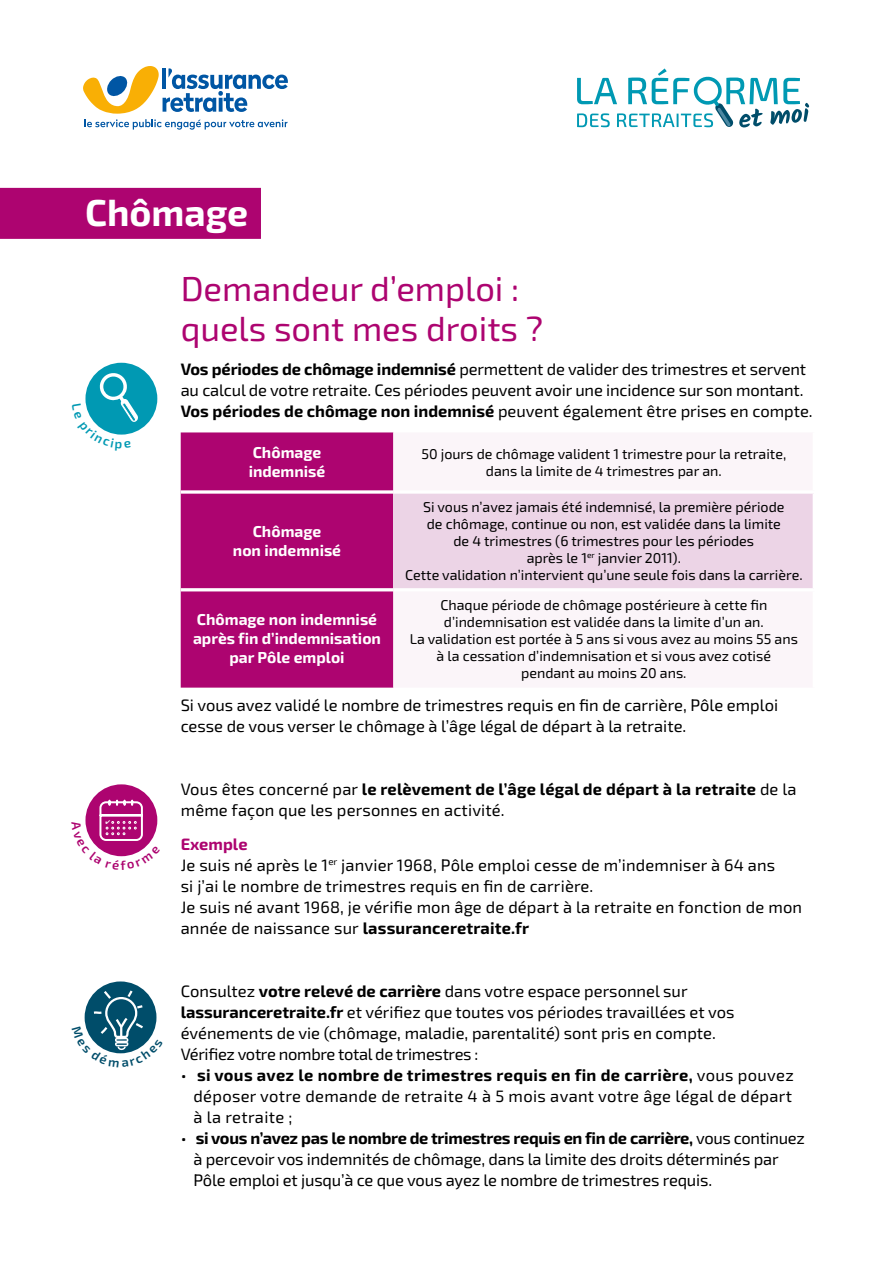
<style>
.page{position:relative;width:893px;height:1263px;background:#fff}
.page>*{position:absolute;margin:0;border:0;box-sizing:border-box;transform-origin:0 0}
.t1{font:700 37.5px "Exo 2";color:#fff}
.t2{font:34.5px/40.5px "Exo 2";color:#ad0470}
.t3{font:16.5px/21px "Exo 2";color:#000}
.t4{font:700 15.75px/18.9px "Exo 2";color:#fff;text-align:center}
.t5{font:14.25px/17.1px "Exo 2";color:#000;text-align:center}
.s1{font-weight:700}
.s2{font-weight:700;color:#ad0470}
</style>
<div class="page">
<svg style="left:577px;top:68px;width:232px;height:60px"></svg>
<div style="left:85px;top:363px;width:72px;height:72px;background:#0099b3;border-radius:50%"></div>
<div style="left:85px;top:784px;width:72px;height:72px;background:#ad0470;border-radius:50%"></div>
<svg style="left:85px;top:981px;width:71px;height:72px"></svg>
<svg style="left:83px;top:66px;width:205px;height:64px"></svg>
<div style="left:0;top:188px;width:261px;height:51px;background:#ad0470"></div>
<div style="left:181px;top:432px;width:212px;height:256px;background:#ad0470"></div>
<div style="left:393px;top:492px;width:421px;height:98px;background:#ecd4e6"></div>
<hr style="left:813px;top:494px;width:3px;height:94px;background:#fff">
<svg style="left:181px;top:490px;width:212px;height:4px"></svg>
<svg style="left:393px;top:490px;width:421px;height:4px"></svg>
<hr style="left:181px;top:588px;width:212px;height:3px;background:#fff">
<hr style="left:393px;top:588px;width:423px;height:3px;background:#fff">
<svg style="left:85px;top:373px;width:54px;height:62px"></svg>
<svg style="left:85px;top:799px;width:73px;height:58px"></svg>
<svg style="left:84px;top:988px;width:73px;height:66px"></svg>
<h1 class="t1" style="left:85px;top:191px;width:165px">Chômage</h1>
<h2 class="t2" style="left:181px;top:267px;width:364px">Demandeur d’emploi : quels sont mes droits ?</h2>
<p class="t3" style="left:181px;top:358px;width:633px"><span class="s1">Vos périodes de chômage indemnisé</span> permettent de valider des trimestres et servent au calcul de votre retraite. Ces périodes peuvent avoir une incidence sur son montant.<br><span class="s1">Vos périodes de chômage non indemnisé</span> peuvent également être prises en compte.</p>
<p class="t4" style="left:249px;top:444px;width:78px;text-align:left">Chômage indemnisé</p>
<p class="t5" style="left:421px;top:445px;width:366px">50 jours de chômage valident 1 trimestre pour la retraite, dans la limite de 4 trimestres par an.</p>
<p class="t4" style="left:233px;top:522px;width:110px">Chômage<br>non indemnisé</p>
<p class="t4" style="left:193px;top:611px;width:189px">Chômage non indemnisé après fin d’indemnisation par Pôle emploi</p>
<p class="t5" style="left:405px;top:498px;width:399px">Si vous n’avez jamais été indemnisé, la première période<br>de chômage, continue ou non, est validée dans la limite<br>de 4 trimestres (6 trimestres pour les périodes<br>après le 1<sup>er</sup> janvier 2011).<br>Cette validation n’intervient qu’une seule fois dans la carrière.</p>
<p class="t5" style="left:410px;top:595px;width:390px">Chaque période de chômage postérieure à cette fin d’indemnisation est validée dans la limite d’un an.<br>La validation est portée à 5 ans si vous avez au moins 55 ans à la cessation d’indemnisation et si vous avez cotisé pendant au moins 20 ans.</p>
<p class="t3" style="left:181px;top:694px;width:599px">Si vous avez validé le nombre de trimestres requis en fin de carrière, Pôle emploi cesse de vous verser le chômage à l’âge légal de départ à la retraite.</p>
<p class="t3" style="left:181px;top:778px;width:617px">Vous êtes concerné par <span class="s1">le relèvement de l’âge légal de départ à la retraite</span> de la même façon que les personnes en activité.</p>
<p class="t3" style="left:181px;top:833px;width:623px"><span class="s2">Exemple<br></span>Je suis né après le 1<sup>er</sup> janvier 1968, Pôle emploi cesse de m’indemniser à 64 ans<br>si j’ai le nombre de trimestres requis en fin de carrière.<br>Je suis né avant 1968, je vérifie mon âge de départ à la retraite en fonction de mon année de naissance sur <span class="s1">lassuranceretraite.fr</span></p>
<p class="t3" style="left:181px;top:980px;width:555px">Consultez <span class="s1">votre relevé de carrière</span> dans votre espace personnel sur <span class="s1">lassuranceretraite.fr</span> et vérifiez que toutes vos périodes travaillées et vos événements de vie (chômage, maladie, parentalité) sont pris en compte.<br>Vérifiez votre nombre total de trimestres :</p>
<p class="t3" style="left:193px;top:1064px;width:602px;text-align:justify;text-indent:-13px">• <span class="s1">si vous avez le nombre de trimestres requis en fin de carrière,</span> vous pouvez déposer votre demande de retraite 4 à 5 mois avant votre âge légal de départ à la retraite ;</p>
<p class="t3" style="left:193px;top:1127px;width:613px;text-indent:-13px">• <span class="s1">si vous n’avez pas le nombre de trimestres requis en fin de carrière,</span> vous continuez à percevoir vos indemnités de chômage, dans la limite des droits déterminés par<br>Pôle emploi et jusqu’à ce que vous ayez le nombre de trimestres requis.</p>
</div>
